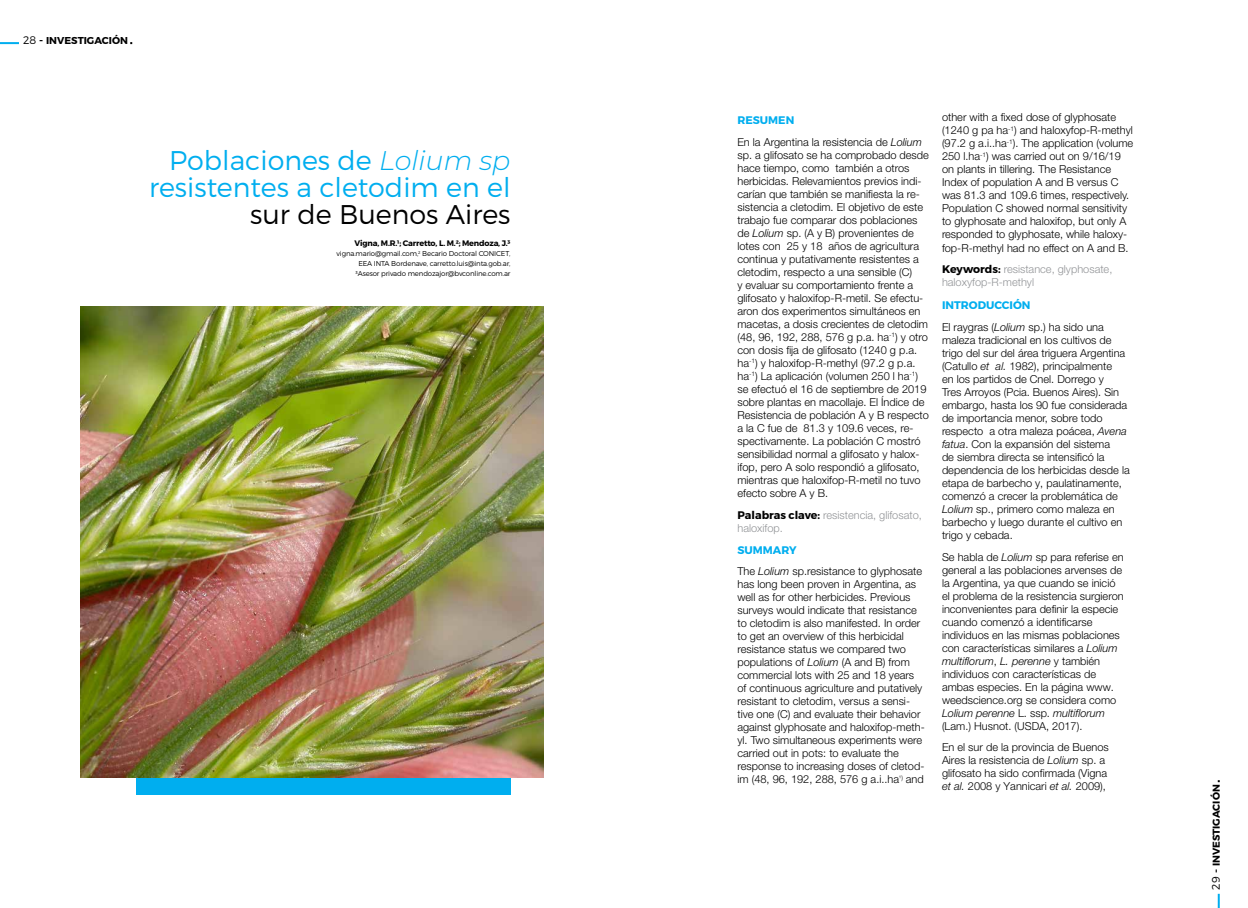
<style>
.page{position:relative;width:1248px;height:908px;background:#fff}
.page>*{position:absolute;margin:0;border:0;box-sizing:border-box;transform-origin:0 0}
.t1{font:300 27px/27px "Montserrat";color:#00aeef;text-align:right}
.t2{font:300 27px "Montserrat";color:#000}
.t3{font:300 11px/13px "Helvetica Neue LT Std";color:#000}
.t4{font:300 11px/13.2px "Helvetica Neue LT Std";color:#939598}
.t5{font:700 11px "Montserrat";color:#00aeef}
.t6{font:700 10px "Montserrat";color:#000}
.t7{font:700 8px "Montserrat";letter-spacing:-.02em;color:#000}
.t8{font:300 7px/10px "Montserrat";letter-spacing:-.02em;color:#000;text-align:right}
.s1{font-weight:300;font-size:11px}
.s2{font-size:11px}
.s3{font-style:italic}
.s4{font-family:"Montserrat";font-weight:700;color:#000}
</style>
<div class="page">
<div style="left:136px;top:590px;width:374px;height:204px;background:#00aeef"></div>
<svg style="left:1217px;top:893px;width:2px;height:14px"></svg>
<svg style="left:0;top:42px;width:19px;height:2px"></svg>
<img style="left:81px;top:306px;width:462px;height:471px">
<p class="t6" style="left:23px;top:34px;width:106px"><span class="s1">28</span> <span class="s2">-</span> INVESTIGACIÓN</p>
<h1 class="t1" style="left:149px;top:146px;width:363px">Poblaciones de <span class="s3">Lolium sp </span>resistentes a cletodim en el</h1>
<h1 class="t2" style="left:250px;top:198px;width:262px">sur de Buenos Aires</h1>
<p class="t7" style="left:354px;top:238px;width:157px">Vigna, M.R.¹; Carretto, L. M.²; Mendoza, J.³</p>
<p class="t8" style="left:336px;top:248px;width:175px">vigna.mario@gmail.com,<sup>2</sup> Becario Doctoral CONICET,<br>EEA INTA Bordenave, carretto.luis@inta.gob.ar,<br>³Asesor privado mendozajor@bvconline.com.ar</p>
<p class="t5" style="left:737px;top:113px;width:58px">RESUMEN</p>
<p class="t3" style="left:737px;top:135px;width:193px">En la Argentina la resistencia de <span class="s3">Lolium </span>sp. a glifosato se ha comprobado desde hace tiempo, como también a otros herbicidas. Relevamientos previos indi&shy;carían que también se manifiesta la re&shy;sistencia a cletodim. El objetivo de este trabajo fue comparar dos poblaciones de <span class="s3">Lolium</span> sp. (A y B) provenientes de lotes con 25 y 18 años de agricultura continua y putativamente resistentes a cletodim, respecto a una sensible (C)<br>y evaluar su comportamiento frente a glifosato y haloxifop-R-metil. Se efectu&shy;aron dos experimentos simultáneos en macetas, a dosis crecientes de cletodim (48, 96, 192, 288, 576 g p.a. ha<sup>-1</sup>) y otro con dosis fija de glifosato (1240 g p.a. ha<sup>-1</sup>) y haloxifop-R-methyl (97.2 g p.a. ha<sup>-1</sup>) La aplicación (volumen 250 l ha<sup>-1</sup>) se efectuó el 16 de septiembre de 2019 sobre plantas en macollaje. El Índice de Resistencia de población A y B respecto a la C fue de 81.3 y 109.6 veces, re&shy;spectivamente. La población C mostró sensibilidad normal a glifosato y halox&shy;ifop, pero A solo respondió a glifosato, mientras que haloxifop-R-metil no tuvo efecto sobre A y B.</p>
<p class="t4" style="left:737px;top:508px;width:186px"><span class="s4">Palabras clave:</span> resistencia, glifosato, haloxifop.</p>
<p class="t5" style="left:737px;top:542px;width:61px">SUMMARY</p>
<p class="t3" style="left:737px;top:564px;width:189px">The <span class="s3">Lolium</span> sp.resistance to glyphosate has long been proven in Argentina, as well as for other herbicides. Previous surveys would indicate that resistance to cletodim is also manifested. In order to get an overview of this herbicidal resistance status we compared two populations of <span class="s3">Lolium</span> (A and B) from commercial lots with 25 and 18 years of continuous agriculture and putatively resistant to cletodim, versus a sensi&shy;tive one (C) and evaluate their behavior against glyphosate and haloxifop-meth&shy;yl. Two simultaneous experiments were carried out in pots: to evaluate the response to increasing doses of cletod&shy;im (48, 96, 192, 288, 576 g a.i..ha<sup>¹)</sup> and</p>
<p class="t3" style="left:941px;top:111px;width:193px">other with a fixed dose of glyphosate (1240 g pa ha<sup>-1</sup>) and haloxyfop-R-methyl (97.2 g a.i..ha<sup>-1</sup>). The application (volume 250 l.ha<sup>-1</sup>) was carried out on 9/16/19 on plants in tillering. The Resistance Index of population A and B versus C was 81.3 and 109.6 times, respectively.<br>Population C showed normal sensitivity to glyphosate and haloxifop, but only A responded to glyphosate, while haloxy&shy;fop-R-methyl had no effect on A and B.</p>
<p class="t4" style="left:941px;top:262px;width:172px"><span class="s4">Keywords:</span> resistance, glyphosate, haloxyfop-R-methyl</p>
<p class="t5" style="left:941px;top:298px;width:90px">INTRODUCCIÓN</p>
<p class="t3" style="left:941px;top:320px;width:189px">El raygras (<span class="s3">Lolium</span> sp.) ha sido una maleza tradicional en los cultivos de trigo del sur del área triguera Argentina (Catullo <span class="s3">et al.</span> 1982), principalmente<br>en los partidos de Cnel. Dorrego y<br>Tres Arroyos (Pcia. Buenos Aires). Sin embargo, hasta los 90 fue considerada de importancia menor, sobre todo respecto a otra maleza poácea, <span class="s3">Avena fatua</span>. Con la expansión del sistema<br>de siembra directa se intensificó la dependencia de los herbicidas desde la etapa de barbecho y, paulatinamente, comenzó a crecer la problemática de <span class="s3">Lolium</span> sp., primero como maleza en barbecho y luego durante el cultivo en trigo y cebada.</p>
<p class="t3" style="left:941px;top:549px;width:183px">Se habla de <span class="s3">Lolium</span> sp para referise en general a las poblaciones arvenses de la Argentina, ya que cuando se inició el problema de la resistencia surgieron inconvenientes para definir la especie cuando comenzó a identificarse individuos en las mismas poblaciones con características similares a <span class="s3">Lolium multiflorum</span>, <span class="s3">L. perenne</span> y también individuos con características de ambas especies. En la página www. weedscience.org se considera como <span class="s3">Lolium perenne</span> L. ssp. <span class="s3">multiflorum </span>(Lam.) Husnot. (USDA, 2017).</p>
<p class="t3" style="left:941px;top:740px;width:168px">En el sur de la provincia de Buenos Aires la resistencia de <span class="s3">Lolium</span> sp. a glifosato ha sido confirmada (Vigna <span class="s3">et al.</span> 2008 y Yannicari <span class="s3">et al.</span> 2009),</p>
<p class="t6" style="left:1209px;top:889px;width:106px;rotate:-90deg"><span class="s1">29</span> <span class="s2">-</span> INVESTIGACIÓN</p>
</div>
